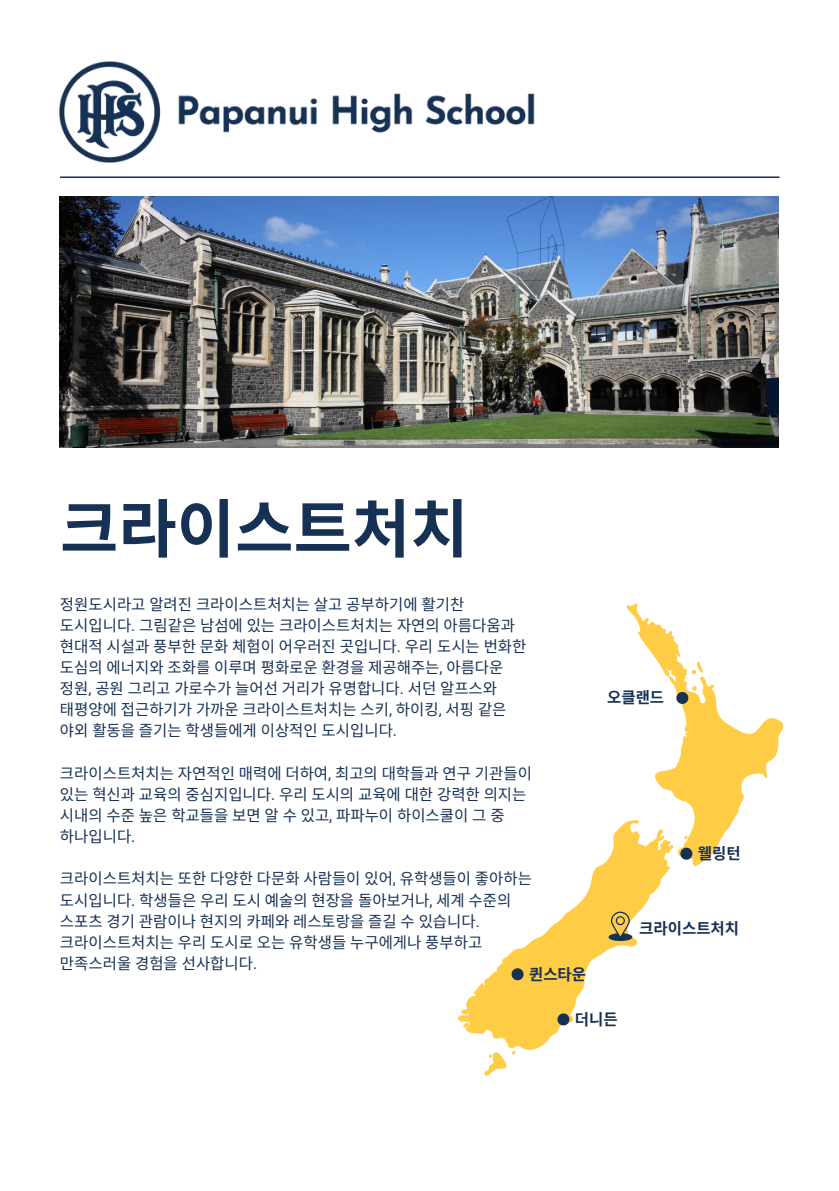
<style>
.page{position:relative;width:839px;height:1191px;background:#fff}
.page>*{position:absolute;margin:0;border:0;box-sizing:border-box;transform-origin:0 0}
.t1{font:700 63.4px "Noto Sans CJ Ksc";color:#173154}
.t2{font:15.4px/21.2px "Noto Sans CJ Ksc";color:#173154}
.t3{font:700 15.4px "Noto Sans CJ Ksc";color:#173154}
.s1{font-family:"Roboto"}
</style>
<div class="page">
<hr style="left:60px;top:176px;width:719px;height:2px;background:#173154">
<img style="left:60px;top:197px;width:718px;height:250px">
<img style="left:60px;top:62px;width:475px;height:100px">
<svg style="left:626px;top:603px;width:157px;height:264px"></svg>
<svg style="left:484px;top:1051px;width:32px;height:25px"></svg>
<svg style="left:458px;top:820px;width:215px;height:231px"></svg>
<svg style="left:691px;top:661px;width:11px;height:13px"></svg>
<svg style="left:608px;top:912px;width:24px;height:30px"></svg>
<svg style="left:557px;top:1013px;width:12px;height:12px"></svg>
<svg style="left:511px;top:968px;width:12px;height:12px"></svg>
<svg style="left:680px;top:848px;width:12px;height:12px"></svg>
<svg style="left:676px;top:686px;width:21px;height:18px"></svg>
<p class="t1" style="left:60px;top:479px;width:410px">크라이스트처치</p>
<p class="t2" style="left:60px;top:593px;width:406px">정원도시라고 알려진 크라이스트처치는 살고 공부하기에 활기찬</p>
<p class="t2" style="left:60px;top:614px;width:456px">도시입니다<span class="s1">.</span> 그림같은 남섬에 있는 크라이스트처치는 자연의 아름다움과</p>
<p class="t2" style="left:60px;top:635px;width:468px">현대적 시설과 풍부한 문화 체험이 어우러진 곳입니다<span class="s1">.</span> 우리 도시는 번화한</p>
<p class="t2" style="left:60px;top:656px;width:445px">도심의 에너지와 조화를 이루며 평화로운 환경을 제공해주는<span class="s1">,</span> 아름다운</p>
<p class="t2" style="left:60px;top:677px;width:438px">정원<span class="s1">,</span> 공원 그리고 가로수가 늘어선 거리가 유명합니다<span class="s1">.</span> 서던 알프스와</p>
<p class="t2" style="left:60px;top:698px;width:448px">태평양에 접근하기가 가까운 크라이스트처치는 스키<span class="s1">,</span> 하이킹<span class="s1">,</span> 서핑 같은</p>
<p class="t2" style="left:60px;top:719px;width:338px">야외 활동을 즐기는 학생들에게 이상적인 도시입니다<span class="s1">.</span></p>
<p class="t2" style="left:60px;top:762px;width:473px">크라이스트처치는 자연적인 매력에 더하여<span class="s1">,</span> 최고의 대학들과 연구 기관들이</p>
<p class="t2" style="left:60px;top:783px;width:468px">있는 혁신과 교육의 중심지입니다<span class="s1">.</span> 우리 도시의 교육에 대한 강력한 의지는 시내의 수준 높은 학교들을 보면 알 수 있고<span class="s1">,</span> 파파누이 하이스쿨이 그 중</p>
<p class="t2" style="left:60px;top:825px;width:77px">하나입니다<span class="s1">.</span></p>
<p class="t2" style="left:60px;top:867px;width:473px">크라이스트처치는 또한 다양한 다문화 사람들이 있어<span class="s1">,</span> 유학생들이 좋아하는 도시입니다<span class="s1">.</span> 학생들은 우리 도시 예술의 현장을 돌아보거나<span class="s1">,</span> 세계 수준의</p>
<p class="t2" style="left:60px;top:910px;width:421px">스포츠 경기 관람이나 현지의 카페와 레스토랑을 즐길 수 있습니다<span class="s1">.</span></p>
<h2 class="t2" style="left:60px;top:931px;width:424px">크라이스트처치는 우리 도시로 오는 유학생들 누구에게나 풍부하고</h2>
<p class="t2" style="left:60px;top:952px;width:199px">만족스러울 경험을 선사합니다<span class="s1">.</span></p>
<p class="t3" style="left:529px;top:962px;width:59px">퀸스타운</p>
<p class="t3" style="left:607px;top:685px;width:59px">오클랜드</p>
<h1 class="t3" style="left:698px;top:841px;width:44px">웰링턴</h1>
<p class="t3" style="left:639px;top:916px;width:101px">크라이스트처치</p>
<p class="t3" style="left:575px;top:1007px;width:44px">더니든</p>
</div>
